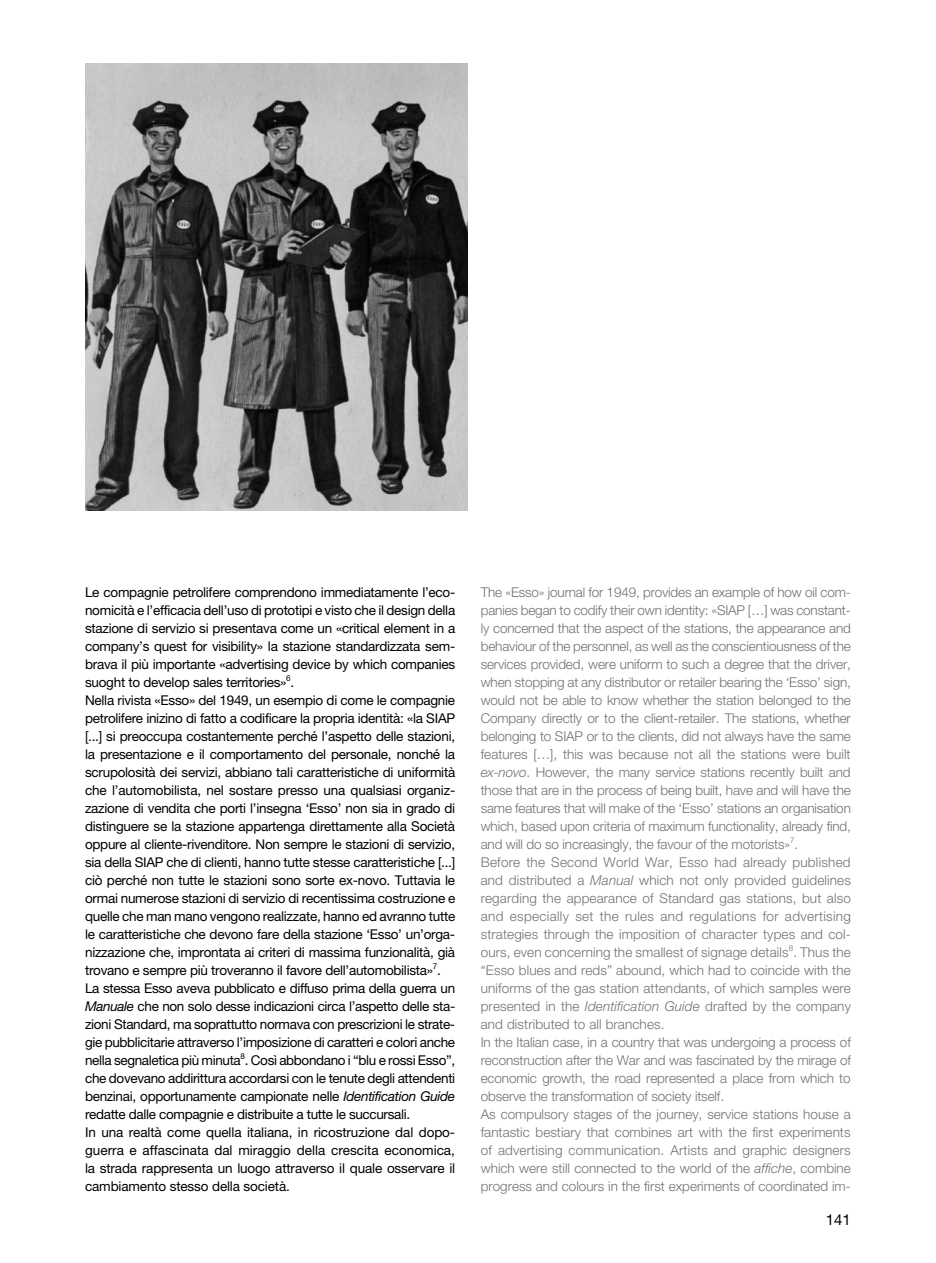
<style>
.page{position:relative;width:936px;height:1263px;background:#fff}
.page>*{position:absolute;margin:0;border:0;box-sizing:border-box;transform-origin:0 0}
.t1{font:15px "Helvetica Neue";color:#000}
.t2{font:13.5px/18px "Helvetica Neue";letter-spacing:-.02em;color:#000}
.t3{font:300 13.5px/18px "Helvetica Neue";letter-spacing:-.01em;color:#707173}
.s1{font-style:italic}
</style>
<div class="page">
<img style="left:85px;top:64px;width:383px;height:446px">
<p class="t2" style="left:85px;top:583px;width:371px">Le compagnie petrolifere comprendono immediatamente l’eco&shy;nomicità e l’efficacia dell’uso di prototipi e visto che il design della stazione di servizio si presentava come un «critical element in a company’s quest for visibility» la stazione standardizzata sem&shy;brava il più importante «advertising device by which companies suoght to develop sales territories»<sup>6</sup>.<br>Nella rivista «Esso» del 1949, un esempio di come le compagnie petrolifere inizino di fatto a codificare la propria identità: «la SIAP [...] si preoccupa costantemente perché l’aspetto delle stazioni, la presentazione e il comportamento del personale, nonché la scrupolosità dei servizi, abbiano tali caratteristiche di uniformità che l’automobilista, nel sostare presso una qualsiasi organiz&shy;zazione di vendita che porti l’insegna ‘Esso’ non sia in grado di distinguere se la stazione appartenga direttamente alla Società oppure al cliente-rivenditore. Non sempre le stazioni di servizio, sia della SIAP che di clienti, hanno tutte stesse caratteristiche [...] ciò perché non tutte le stazioni sono sorte ex-novo. Tuttavia le ormai numerose stazioni di servizio di recentissima costruzione e quelle che man mano vengono realizzate, hanno ed avranno tutte le caratteristiche che devono fare della stazione ‘Esso’ un’orga&shy;nizzazione che, improntata ai criteri di massima funzionalità, già trovano e sempre più troveranno il favore dell’automobilista»<sup>7</sup>.<br>La stessa Esso aveva pubblicato e diffuso prima della guerra un <span class="s1">Manuale</span> che non solo desse indicazioni circa l’aspetto delle sta&shy;zioni Standard, ma soprattutto normava con prescrizioni le strate&shy;gie pubblicitarie attraverso l’imposizione di caratteri e colori anche nella segnaletica più minuta<sup>8</sup>. Così abbondano i “blu e rossi Esso”, che dovevano addirittura accordarsi con le tenute degli attendenti benzinai, opportunamente campionate nelle <span class="s1">Identification Guide </span>redatte dalle compagnie e distribuite a tutte le succursali.<br>In una realtà come quella italiana, in ricostruzione dal dopo&shy;guerra e affascinata dal miraggio della crescita economica, la strada rappresenta un luogo attraverso il quale osservare il cambiamento stesso della società.</p>
<p class="t3" style="left:480px;top:582px;width:372px">The «Esso» journal for 1949, provides an example of how oil com&shy;panies began to codify their own identity: «SIAP […] was constant&shy;ly concerned that the aspect of the stations, the appearance and behaviour of the personnel, as well as the conscientiousness of the services provided, were uniform to such a degree that the driver, when stopping at any distributor or retailer bearing the ‘Esso’ sign, would not be able to know whether the station belonged to the Company directly or to the client-retailer. The stations, whether belonging to SIAP or to the clients, did not always have the same features […], this was because not all the stations were built <span class="s1">ex-novo</span>. However, the many service stations recently built and those that are in the process of being built, have and will have the same features that will make of the ‘Esso’ stations an organisation which, based upon criteria of maximum functionality, already find, and will do so increasingly, the favour of the motorists»<sup>7</sup>.<br>Before the Second World War, Esso had already published and distributed a <span class="s1">Manual</span> which not only provided guidelines regarding the appearance of Standard gas stations, but also and especially set the rules and regulations for advertising strategies through the imposition of character types and col&shy;ours, even concerning the smallest of signage details<sup>8</sup>. Thus the “Esso blues and reds” abound, which had to coincide with the uniforms of the gas station attendants, of which samples were presented in the <span class="s1">Identification Guide</span> drafted by the company and distributed to all branches.<br>In the Italian case, in a country that was undergoing a process of reconstruction after the War and was fascinated by the mirage of economic growth, the road represented a place from which to observe the transformation of society itself.<br>As compulsory stages of the journey, service stations house a fantastic bestiary that combines art with the first experiments of advertising communication. Artists and graphic designers which were still connected to the world of the <span class="s1">affiche</span>, combine progress and colours in the first experiments of coordinated im-</p>
<p class="t1" style="left:825px;top:1210px;width:27px">141</p>
</div>
